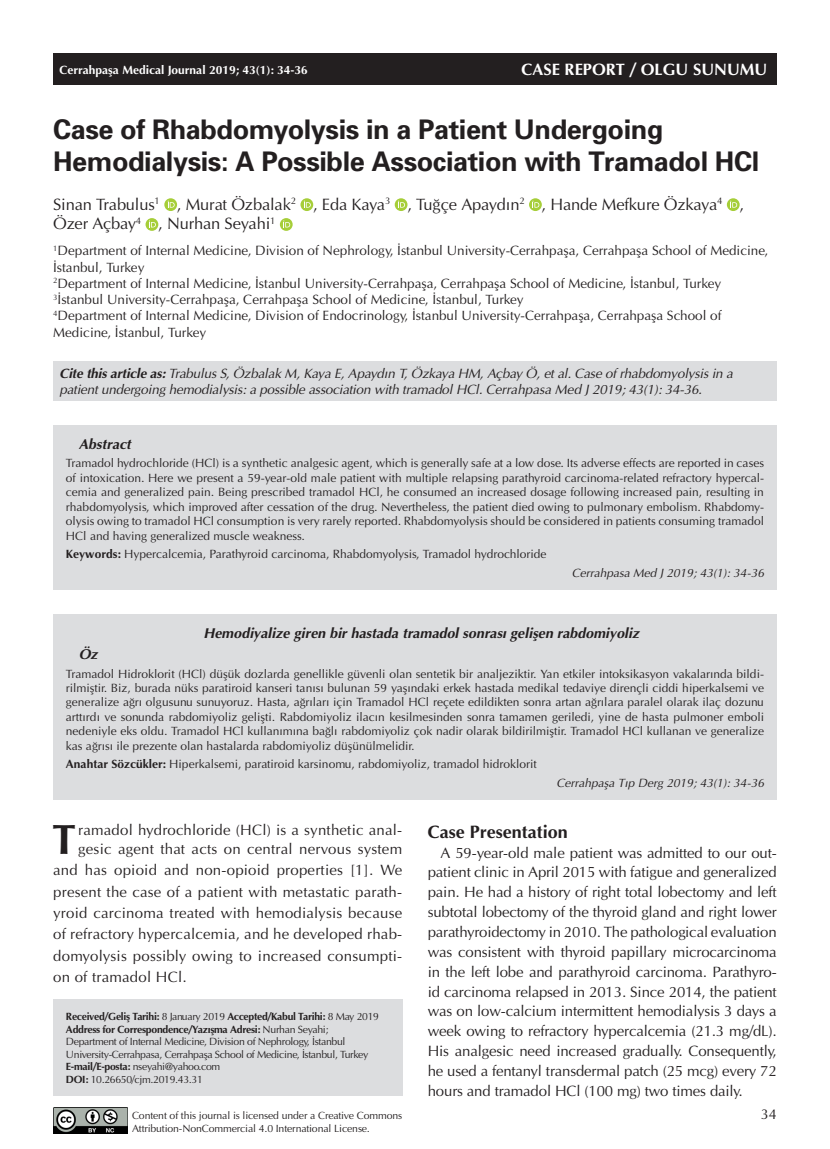
<style>
.page{position:relative;width:830px;height:1149px;background:#fff}
.page>*{position:absolute;margin:0;border:0;box-sizing:border-box;transform-origin:0 0}
.t1{font:42.3px "Optima Bold Tr";color:#231f20}
.t2{font:27px/32.4px "Univers Bold Tr";letter-spacing:-.015em;color:#231f20}
.t3{font:18px "Optima Bold Tr";color:#231f20}
.t4{font:16.5px/19.8px "Optima Normal Tr";letter-spacing:-.01em;color:#231f20}
.t5{font:16.5px "Optima Bold Tr";color:#fff}
.t6{font:15px/19.8px "Optima Normal Tr";letter-spacing:.015em;color:#231f20;text-align:justify}
.t7{font:italic 700 14.25px "Optima Tr";color:#231f20}
.t8{font:14.25px "Optima Normal Tr";color:#231f20}
.t9{font:13.5px/16.2px "Optima Normal Tr";color:#231f20}
.t10{font:13.5px/16.2px "Optima Italic Tr";letter-spacing:-.015em;color:#231f20}
.t11{font:12px/14.4px "Optima Normal Tr";color:#231f20;text-align:justify}
.t12{font:12px "Optima Italic Tr";color:#231f20}
.t13{font:12px "Optima Bold Tr";color:#fff}
.t14{font:10.5px "Optima Normal Tr";letter-spacing:-.03em;color:#231f20}
.t15{font:10.5px "Optima Bold Tr";letter-spacing:-.03em;color:#231f20}
.t16{font:10.5px "Optima Normal Tr";letter-spacing:-.01em;color:#231f20}
.s1{font-family:"Optima Tr";font-weight:700;font-style:italic}
.s2{font-family:"Optima Bold Tr"}
.s3{font-family:"Optima Normal Tr"}
</style>
<div class="page">
<div style="left:53px;top:53px;width:723px;height:32px;background:#231f20"></div>
<svg style="left:164px;top:198px;width:13px;height:13px"></svg>
<svg style="left:168px;top:200px;width:6px;height:7px"></svg>
<svg style="left:300px;top:198px;width:13px;height:13px"></svg>
<svg style="left:304px;top:200px;width:6px;height:7px"></svg>
<svg style="left:394px;top:198px;width:13px;height:13px"></svg>
<svg style="left:398px;top:200px;width:7px;height:7px"></svg>
<svg style="left:529px;top:198px;width:12px;height:13px"></svg>
<svg style="left:532px;top:200px;width:7px;height:7px"></svg>
<svg style="left:726px;top:198px;width:13px;height:13px"></svg>
<svg style="left:730px;top:200px;width:6px;height:7px"></svg>
<svg style="left:145px;top:218px;width:13px;height:13px"></svg>
<svg style="left:149px;top:220px;width:7px;height:7px"></svg>
<svg style="left:280px;top:218px;width:12px;height:13px"></svg>
<svg style="left:283px;top:220px;width:7px;height:7px"></svg>
<div style="left:53px;top:613px;width:723px;height:186px;background:#dcdddf"></div>
<div style="left:53px;top:425px;width:723px;height:164px;background:#dcdddf"></div>
<div style="left:53px;top:361px;width:723px;height:40px;background:#dcdddf"></div>
<div style="left:53px;top:998px;width:349px;height:97px;background:#dcdddf"></div>
<img style="left:53px;top:1107px;width:74px;height:26px">
<p class="t13" style="left:60px;top:62px;width:249px">Cerrahpaşa Medical Journal 2019; 43(1): 34-36</p>
<p class="t5" style="left:521px;top:59px;width:247px">CASE REPORT / OLGU SUNUMU</p>
<p class="t2" style="left:53px;top:112px;width:707px">Case of Rhabdomyolysis in a Patient Undergoing<br>Hemodialysis: A Possible Association with Tramadol HCl</p>
<p class="t4" style="left:53px;top:194px;width:692px">Sinan Trabulus<sup>1</sup> , Murat Özbalak<sup>2</sup> , Eda Kaya<sup>3</sup> , Tuğçe Apaydın<sup>2</sup> , Hande Mefkure Özkaya<sup>4</sup> ,<br>Özer Açbay<sup>4</sup> , Nurhan Seyahi<sup>1</sup></p>
<p class="t9" style="left:53px;top:243px;width:716px"><sup>1</sup>Department of Internal Medicine, Division of Nephrology, İstanbul University-Cerrahpaşa, Cerrahpaşa School of Medicine,<br>İstanbul, Turkey</p>
<p class="t9" style="left:53px;top:275px;width:669px"><sup>2</sup>Department of Internal Medicine, İstanbul University-Cerrahpaşa, Cerrahpaşa School of Medicine, İstanbul, Turkey</p>
<p class="t9" style="left:53px;top:291px;width:471px"><sup>3</sup>İstanbul University-Cerrahpaşa, Cerrahpaşa School of Medicine, İstanbul, Turkey</p>
<p class="t9" style="left:53px;top:307px;width:669px"><sup>4</sup>Department of Internal Medicine, Division of Endocrinology, İstanbul University-Cerrahpaşa, Cerrahpaşa School of<br>Medicine, İstanbul, Turkey</p>
<p class="t10" style="left:60px;top:365px;width:674px"><span class="s1">Cite this article as:</span> Trabulus S, Özbalak M, Kaya E, Apaydın T, Özkaya HM, Açbay Ö, et al. Case of rhabdomyolysis in a patient undergoing hemodialysis: a possible association with tramadol HCl. Cerrahpasa Med J 2019; 43(1): 34-36.</p>
<p class="t7" style="left:79px;top:435px;width:54px">Abstract</p>
<p class="t11" style="left:66px;top:456px;width:699px">Tramadol hydrochloride (HCl) is a synthetic analgesic agent, which is generally safe at a low dose. Its adverse effects are reported in cases of intoxication. Here we present a 59-year-old male patient with multiple relapsing parathyroid carcinoma-related refractory hypercal&shy;cemia and generalized pain. Being prescribed tramadol HCl, he consumed an increased dosage following increased pain, resulting in rhabdomyolysis, which improved after cessation of the drug. Nevertheless, the patient died owing to pulmonary embolism. Rhabdomy&shy;olysis owing to tramadol HCl consumption is very rarely reported. Rhabdomyolysis should be considered in patients consuming tramadol HCl and having generalized muscle weakness.</p>
<p class="t11" style="left:66px;top:546px;width:481px"><span class="s2">Keywords:</span> Hypercalcemia, Parathyroid carcinoma, Rhabdomyolysis, Tramadol hydrochloride</p>
<p class="t12" style="left:571px;top:565px;width:194px">Cerrahpasa Med J 2019; 43(1): 34-36</p>
<p class="t7" style="left:203px;top:623px;width:437px">Hemodiyalize giren bir hastada tramadol sonrası gelişen rabdomiyoliz</p>
<p class="t7" style="left:79px;top:645px;width:20px">Öz</p>
<p class="t11" style="left:66px;top:666px;width:699px">Tramadol Hidroklorit (HCl) düşük dozlarda genellikle güvenli olan sentetik bir analjeziktir. Yan etkiler intoksikasyon vakalarında bildi&shy;rilmiştir. Biz, burada nüks paratiroid kanseri tanısı bulunan 59 yaşındaki erkek hastada medikal tedaviye dirençli ciddi hiperkalsemi ve generalize ağrı olgusunu sunuyoruz. Hasta, ağrıları için Tramadol HCl reçete edildikten sonra artan ağrılara paralel olarak ilaç dozunu arttırdı ve sonunda rabdomiyoliz gelişti. Rabdomiyoliz ilacın kesilmesinden sonra tamamen geriledi, yine de hasta pulmoner emboli nedeniyle eks oldu. Tramadol HCl kullanımına bağlı rabdomiyoliz çok nadir olarak bildirilmiştir. Tramadol HCl kullanan ve generalize kas ağrısı ile prezente olan hastalarda rabdomiyoliz düşünülmelidir.</p>
<p class="t11" style="left:66px;top:756px;width:472px"><span class="s2">Anahtar Sözcükler:</span> Hiperkalsemi, paratiroid karsinomu, rabdomiyoliz, tramadol hidroklorit</p>
<p class="t12" style="left:556px;top:775px;width:209px">Cerrahpaşa T›p Derg 2019; 43(1): 34-36</p>
<p class="t1" style="left:52px;top:813px;width:25px">T</p>
<p class="t6" style="left:78px;top:820px;width:325px;line-height:18.8px">ramadol hydrochloride (HCl) is a synthetic anal&shy;gesic agent that acts on central nervous system</p>
<p class="t6" style="left:53px;top:859px;width:350px;line-height:21.3px">and has opioid and non-opioid properties [1]. We present the case of a patient with metastatic parath&shy;yroid carcinoma treated with hemodialysis because of refractory hypercalcemia, and he developed rhab&shy;domyolysis possibly owing to increased consumpti&shy;on of tramadol HCl.</p>
<p class="t15" style="left:66px;top:1009px;width:314px">Received/Geliş Tarihi: <span class="s3">8 January 2019</span> Accepted/Kabul Tarihi: <span class="s3">8 May 2019</span></p>
<p class="t15" style="left:66px;top:1022px;width:264px">Address for Correspondence/Yaz›flma Adresi: <span class="s3">Nurhan Seyahi;</span></p>
<p class="t14" style="left:66px;top:1035px;width:281px">Department of Internal Medicine, Division of Nephrology, İstanbul</p>
<p class="t14" style="left:66px;top:1047px;width:303px">University-Cerrahpasa, Cerrahpaşa School of Medicine, İstanbul, Turkey</p>
<p class="t14" style="left:66px;top:1060px;width:156px"><span class="s2">E-mail/E-posta:</span> nseyahi@yahoo.com</p>
<p class="t14" style="left:66px;top:1072px;width:138px"><span class="s2">DOI:</span> 10.26650/cjm.2019.43.31</p>
<p class="t16" style="left:132px;top:1109px;width:271px">Content of this journal is licensed under a Creative Commons</p>
<p class="t16" style="left:132px;top:1121px;width:239px">Attribution-NonCommercial 4.0 International License.</p>
<p class="t3" style="left:427px;top:820px;width:142px">Case Presentation</p>
<p class="t6" style="left:427px;top:842px;width:350px;text-indent:13px">A 59-year-old male patient was admitted to our out&shy;patient clinic in April 2015 with fatigue and generalized pain. He had a history of right total lobectomy and left subtotal lobectomy of the thyroid gland and right lower parathyroidectomy in 2010. The pathological evaluation was consistent with thyroid papillary microcarcinoma in the left lobe and parathyroid carcinoma. Parathyro&shy;id carcinoma relapsed in 2013. Since 2014, the patient was on low-calcium intermittent hemodialysis 3 days a week owing to refractory hypercalcemia (21.3 mg/dL).<br>His analgesic need increased gradually. Consequently, he used a fentanyl transdermal patch (25 mcg) every 72 hours and tramadol HCl (100 mg) two times daily.</p>
<p class="t8" style="left:760px;top:1105px;width:17px">34</p>
</div>
